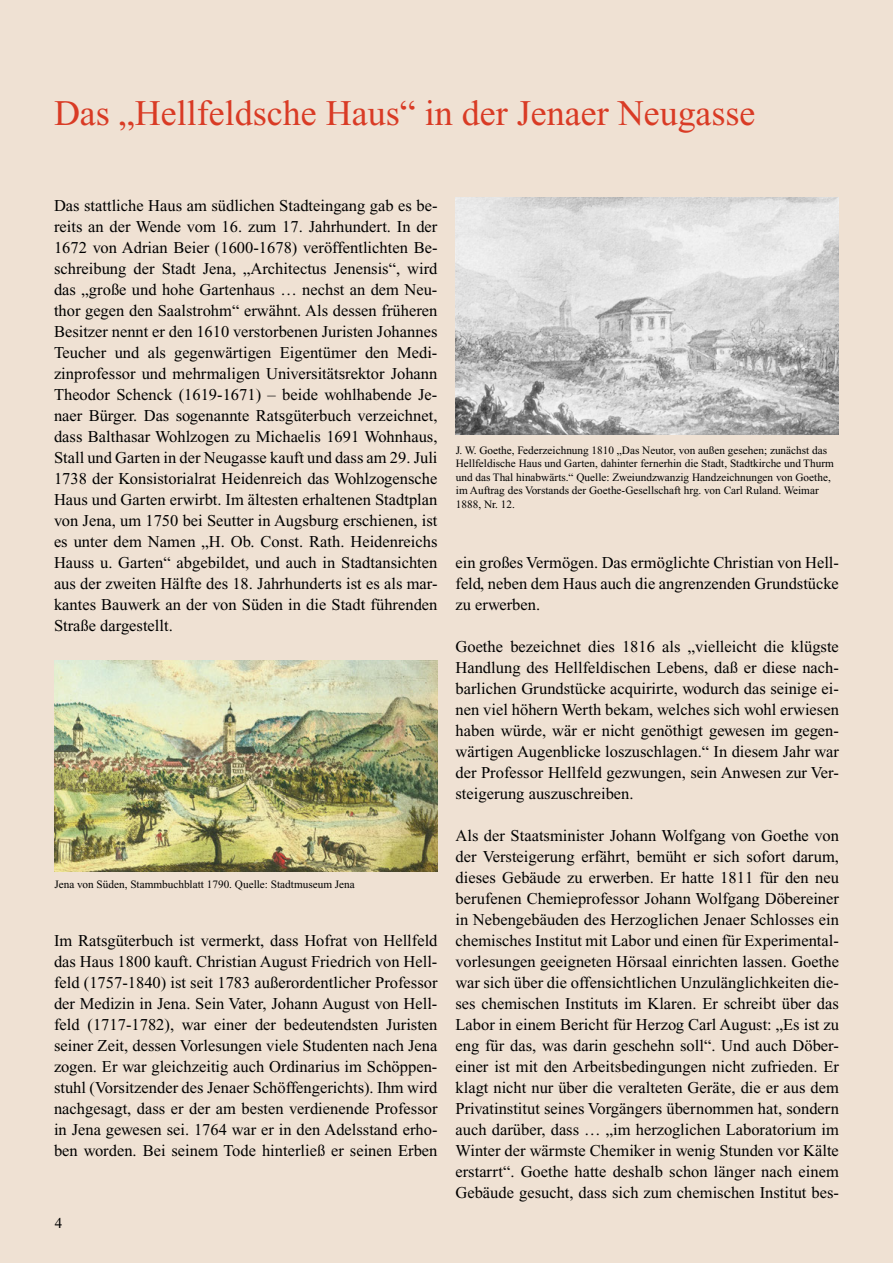
<style>
.page{position:relative;width:893px;height:1263px;background:#efe1d3}
.page>*{position:absolute;margin:0;border:0;box-sizing:border-box;transform-origin:0 0}
.t1{font:36px "Times New Roman";color:#d93b25}
.t2{font:16.5px/21px "Times New Roman";color:#000;text-align:justify}
.t3{font:15px "Times New Roman";color:#000}
.t4{font:11.25px/13.5px "Times New Roman";color:#000}
</style>
<div class="page">
<img style="left:54px;top:660px;width:383px;height:211px">
<img style="left:455px;top:198px;width:384px;height:236px">
<h1 class="t1" style="left:54px;top:94px;width:703px">Das „Hellfeldsche Haus“ in der Jenaer Neugasse</h1>
<p class="t2" style="left:54px;top:195px;width:385px">Das stattliche Haus am südlichen Stadteingang gab es be&shy;reits an der Wende vom 16. zum 17. Jahrhundert. In der 1672 von Adrian Beier (1600-1678) veröffentlichten Be&shy;schreibung der Stadt Jena, „Architectus Jenensis“, wird das „große und hohe Gartenhaus … nechst an dem Neu&shy;thor gegen den Saalstrohm“ erwähnt. Als dessen früheren Besitzer nennt er den 1610 verstorbenen Juristen Johannes Teucher und als gegenwärtigen Eigentümer den Medi&shy;zinprofessor und mehrmaligen Universitätsrektor Johann Theodor Schenck (1619-1671) – beide wohlhabende Je&shy;naer Bürger. Das sogenannte Ratsgüterbuch verzeichnet, dass Balthasar Wohlzogen zu Michaelis 1691 Wohnhaus, Stall und Garten in der Neugasse kauft und dass am 29. Juli 1738 der Konsistorialrat Heidenreich das Wohlzogensche Haus und Garten erwirbt. Im ältesten erhaltenen Stadtplan von Jena, um 1750 bei Seutter in Augsburg erschienen, ist es unter dem Namen „H. Ob. Const. Rath. Heidenreichs Hauss u. Garten“ abgebildet, und auch in Stadtansichten aus der zweiten Hälfte des 18. Jahrhunderts ist es als mar&shy;kantes Bauwerk an der von Süden in die Stadt führenden Straße dargestellt.</p>
<p class="t4" style="left:54px;top:878px;width:302px">Jena von Süden, Stammbuchblatt 1790. Quelle: Stadtmuseum Jena</p>
<p class="t2" style="left:54px;top:930px;width:385px">Im Ratsgüterbuch ist vermerkt, dass Hofrat von Hellfeld das Haus 1800 kauft. Christian August Friedrich von Hell&shy;feld (1757-1840) ist seit 1783 außerordentlicher Professor der Medizin in Jena. Sein Vater, Johann August von Hell&shy;feld (1717-1782), war einer der bedeutendsten Juristen seiner Zeit, dessen Vorlesungen viele Studenten nach Jena zogen. Er war gleichzeitig auch Ordinarius im Schöppen&shy;stuhl (Vorsitzender des Jenaer Schöffengerichts). Ihm wird nachgesagt, dass er der am besten verdienende Professor in Jena gewesen sei. 1764 war er in den Adelsstand erho&shy;ben worden. Bei seinem Tode hinterließ er seinen Erben</p>
<p class="t3" style="left:55px;top:1215px;width:9px">4</p>
<p class="t4" style="left:456px;top:443px;width:380px">J. W. Goethe, Federzeichnung 1810 „Das Neutor, von außen gesehen; zunächst das Hellfeldische Haus und Garten, dahinter fernerhin die Stadt, Stadtkirche und Thurm und das Thal hinabwärts.“ Quelle: Zweiundzwanzig Handzeichnungen von Goethe, im Auftrag des Vorstands der Goethe-Gesellschaft hrg. von Carl Ruland. Weimar 1888, Nr. 12.</p>
<p class="t2" style="left:455px;top:552px;width:385px">ein großes Vermögen. Das ermöglichte Christian von Hell&shy;feld, neben dem Haus auch die angrenzenden Grundstücke zu erwerben.</p>
<p class="t2" style="left:455px;top:636px;width:385px">Goethe bezeichnet dies 1816 als „vielleicht die klügste Handlung des Hellfeldischen Lebens, daß er diese nach&shy;barlichen Grundstücke acquirirte, wodurch das seinige ei&shy;nen viel höhern Werth bekam, welches sich wohl erwiesen haben würde, wär er nicht genöthigt gewesen im gegen&shy;wärtigen Augenblicke loszuschlagen.“ In diesem Jahr war der Professor Hellfeld gezwungen, sein Anwesen zur Ver&shy;steigerung auszuschreiben.</p>
<p class="t2" style="left:455px;top:825px;width:385px">Als der Staatsminister Johann Wolfgang von Goethe von der Versteigerung erfährt, bemüht er sich sofort darum, dieses Gebäude zu erwerben. Er hatte 1811 für den neu berufenen Chemieprofessor Johann Wolfgang Döbereiner in Nebengebäuden des Herzoglichen Jenaer Schlosses ein chemisches Institut mit Labor und einen für Experimental&shy;vorlesungen geeigneten Hörsaal einrichten lassen. Goethe war sich über die offensichtlichen Unzulänglichkeiten die&shy;ses chemischen Instituts im Klaren. Er schreibt über das Labor in einem Bericht für Herzog Carl August: „Es ist zu eng für das, was darin geschehn soll“. Und auch Döber&shy;einer ist mit den Arbeitsbedingungen nicht zufrieden. Er klagt nicht nur über die veralteten Geräte, die er aus dem Privatinstitut seines Vorgängers übernommen hat, sondern auch darüber, dass … „im herzoglichen Laboratorium im Winter der wärmste Chemiker in wenig Stunden vor Kälte erstarrt“. Goethe hatte deshalb schon länger nach einem Gebäude gesucht, dass sich zum chemischen Institut bes-</p>
</div>
